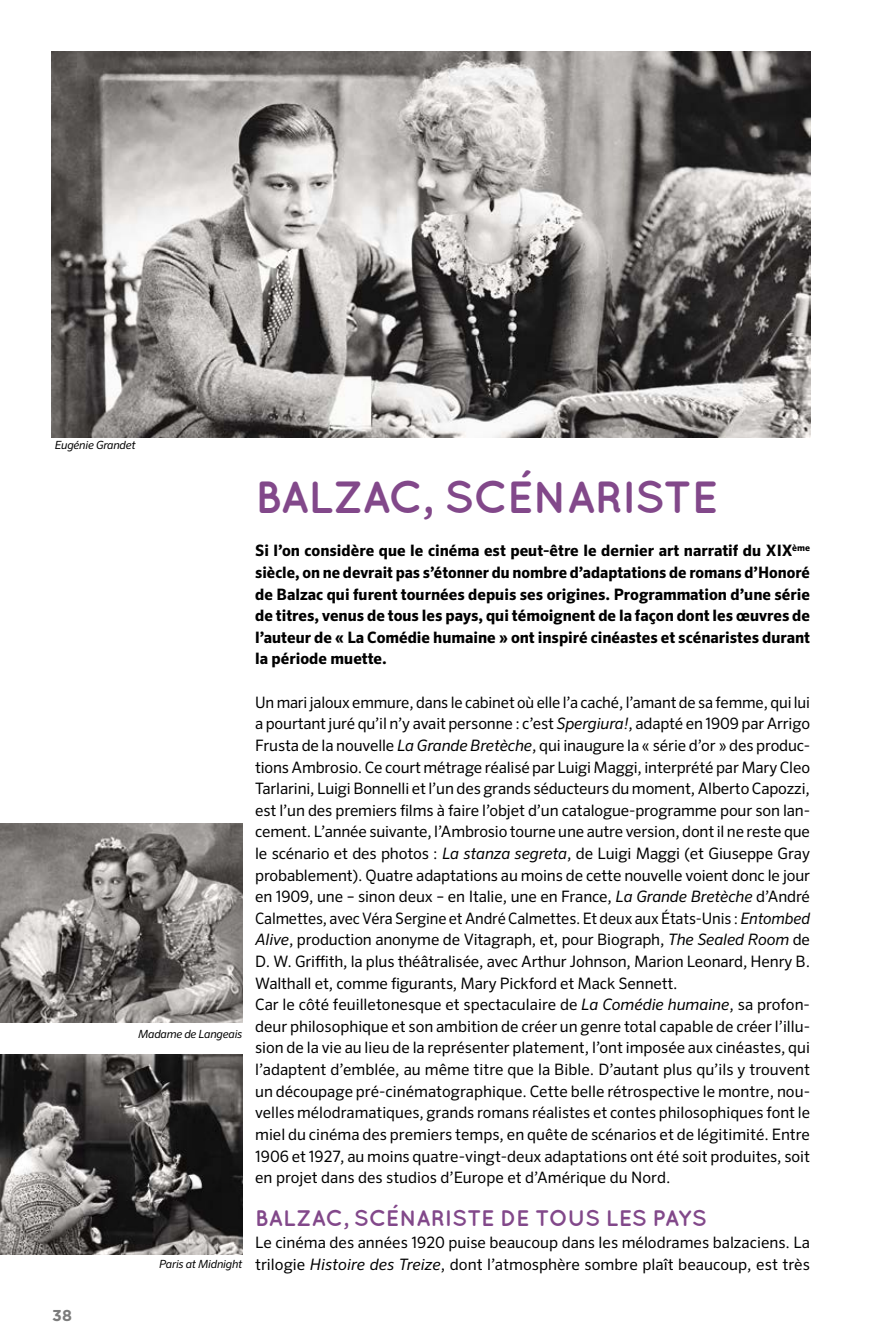
<style>
.page{position:relative;width:893px;height:1340px;background:#fff}
.page>*{position:absolute;margin:0;border:0;box-sizing:border-box;transform-origin:0 0}
.t1{font:700 45px "Quicksand";letter-spacing:-.02em;color:#82488a}
.t2{font:700 22.5px "Quicksand";color:#82488a}
.t3{font:15.75px/21.6px "Sero Pro";letter-spacing:-.01em;color:#000}
.t4{font:700 15.75px/21.6px "Sero Pro";color:#000;text-align:justify}
.t5{font:700 15.75px "Gotham HTF";color:#7c7c7c}
.t6{font:italic 11.25px "Sero Pro";letter-spacing:-.02em;color:#000}
.s1{font-style:italic}
</style>
<div class="page">
<img style="left:51px;top:51px;width:759px;height:386px">
<img style="left:0;top:1054px;width:242px;height:200px">
<img style="left:0;top:823px;width:242px;height:199px">
<p class="t6" style="left:55px;top:438px;width:82px">Eugénie Grandet</p>
<p class="t6" style="left:138px;top:1027px;width:106px">Madame de Langeais</p>
<p class="t6" style="left:159px;top:1257px;width:85px">Paris at Midnight</p>
<h1 class="t1" style="left:255px;top:470px;width:464px">BALZAC, SCÉNARISTE</h1>
<p class="t4" style="left:255px;top:540px;width:556px">Si l’on considère que le cinéma est peut-être le dernier art narratif du XIX<sup>ème </sup>siècle, on ne devrait pas s’étonner du nombre d’adaptations de romans d’Honoré de Balzac qui furent tournées depuis ses origines. Programmation d’une série de titres, venus de tous les pays, qui témoignent de la façon dont les œuvres de l’auteur de « La Comédie humaine » ont inspiré cinéastes et scénaristes durant la période muette.</p>
<p class="t3" style="left:255px;top:691px;width:556px">Un mari jaloux emmure, dans le cabinet où elle l’a caché, l’amant de sa femme, qui lui a pourtant juré qu’il n’y avait personne : c’est <span class="s1">Spergiura!</span>, adapté en 1909 par Arrigo Frusta de la nouvelle <span class="s1">La Grande Bretèche</span>, qui inaugure la « série d’or » des produc&shy;tions Ambrosio. Ce court métrage réalisé par Luigi Maggi, interprété par Mary Cleo Tarlarini, Luigi Bonnelli et l’un des grands séducteurs du moment, Alberto Capozzi, est l’un des premiers films à faire l’objet d’un catalogue-programme pour son lan&shy;cement. L’année suivante, l’Ambrosio tourne une autre version, dont il ne reste que le scénario et des photos : <span class="s1">La stanza segreta</span>, de Luigi Maggi (et Giuseppe Gray probablement). Quatre adaptations au moins de cette nouvelle voient donc le jour en 1909, une – sinon deux – en Italie, une en France, <span class="s1">La Grande Bretèche</span> d’André Calmettes, avec Véra Sergine et André Calmettes. Et deux aux États-Unis : <span class="s1">Entombed Alive</span>, production anonyme de Vitagraph, et, pour Biograph, <span class="s1">The Sealed Room</span> de D. W. Griffith, la plus théâtralisée, avec Arthur Johnson, Marion Leonard, Henry B.<br>Walthall et, comme figurants, Mary Pickford et Mack Sennett.<br>Car le côté feuilletonesque et spectaculaire de <span class="s1">La Comédie humaine</span>, sa profon&shy;deur philosophique et son ambition de créer un genre total capable de créer l’illu&shy;sion de la vie au lieu de la représenter platement, l’ont imposée aux cinéastes, qui l’adaptent d’emblée, au même titre que la Bible. D’autant plus qu’ils y trouvent un découpage pré-cinématographique. Cette belle rétrospective le montre, nou&shy;velles mélodramatiques, grands romans réalistes et contes philosophiques font le miel du cinéma des premiers temps, en quête de scénarios et de légitimité. Entre 1906 et 1927, au moins quatre-vingt-deux adaptations ont été soit produites, soit en projet dans des studios d’Europe et d’Amérique du Nord.</p>
<h2 class="t2" style="left:255px;top:1204px;width:453px">BALZAC, SCÉNARISTE DE TOUS LES PAYS</h2>
<p class="t3" style="left:255px;top:1231px;width:556px">Le cinéma des années 1920 puise beaucoup dans les mélodrames balzaciens. La trilogie <span class="s1">Histoire des Treize</span>, dont l’atmosphère sombre plaît beaucoup, est très</p>
<p class="t5" style="left:52px;top:1306px;width:21px">38</p>
</div>
